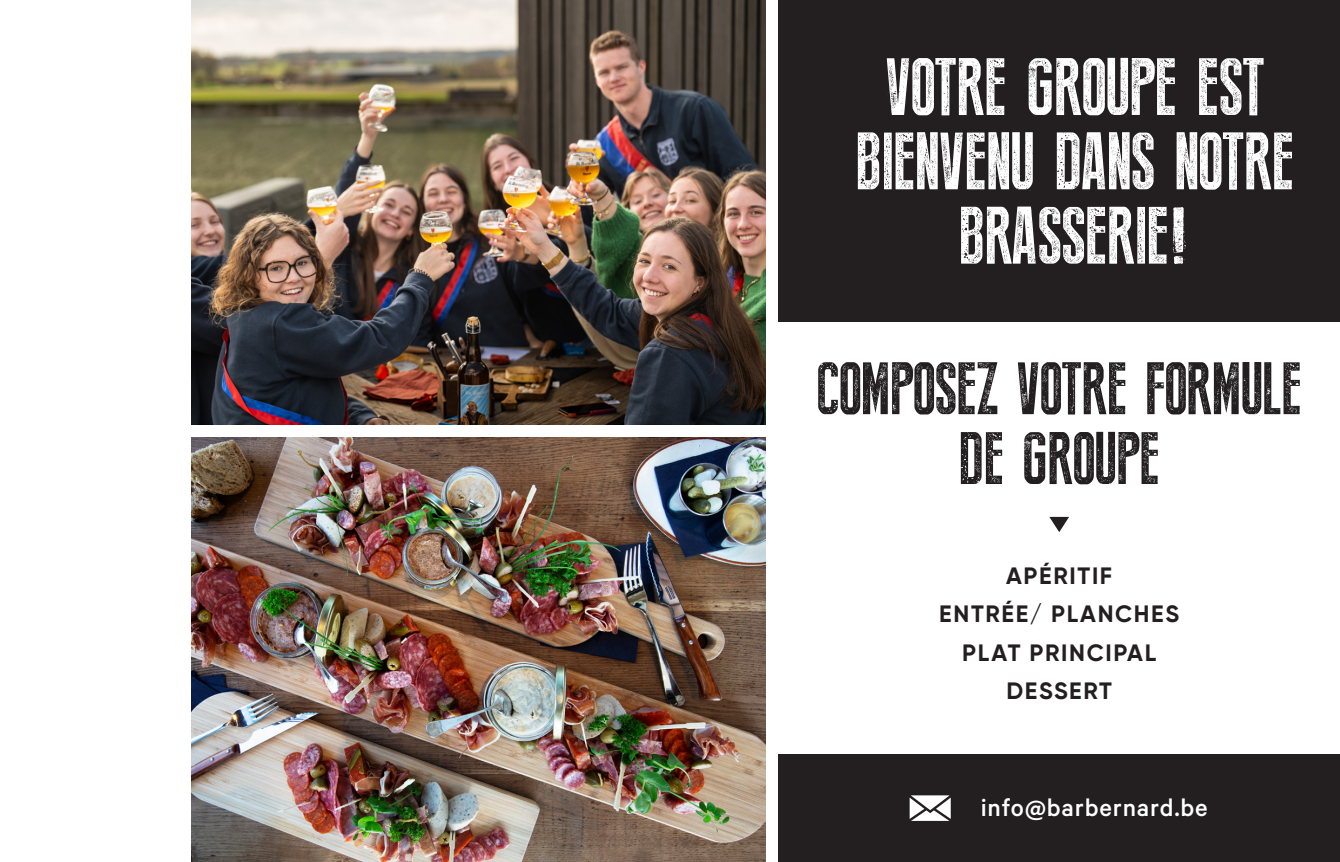
<style>
.page{position:relative;width:1340px;height:862px;background:#fff}
.page>*{position:absolute;margin:0;border:0;box-sizing:border-box;transform-origin:0 0}
.t1{font:81px/74.2px "Press Style";color:#fff;text-align:center}
.t2{font:74.02px "Press Style";color:#231f20}
.t3{font:500 27px "Calibre";letter-spacing:.03em;color:#fff}
.t4{font:700 23.62px/38.2px "Gilroy";letter-spacing:.07em;color:#231f20;text-align:center}
</style>
<div class="page">
<div style="left:778px;top:0;width:561px;height:321px;background:#231f20"></div>
<div style="left:778px;top:753px;width:561px;height:108px;background:#231f20"></div>
<img style="left:191px;top:437px;width:574px;height:424px">
<img style="left:191px;top:0;width:574px;height:424px">
<svg style="left:1049px;top:516px;width:20px;height:16px"></svg>
<svg style="left:909px;top:795px;width:41px;height:25px"></svg>
<p class="t1" style="left:856px;top:53px;width:439px">VOTRE GROUPE EST<br>BIENVENU DANS NOTRE<br>BRASSERIE!</p>
<p class="t2" style="left:816px;top:351px;width:486px">COMPOSEZ VOTRE FORMULE</p>
<p class="t2" style="left:958px;top:420px;width:203px">DE GROUPE</p>
<p class="t4" style="left:939px;top:556px;width:241px">APÉRITIF<br>ENTRÉE/ PLANCHES<br>PLAT PRINCIPAL<br>DESSERT</p>
<p class="t3" style="left:980px;top:791px;width:228px">info@barbernard.be</p>
</div>
